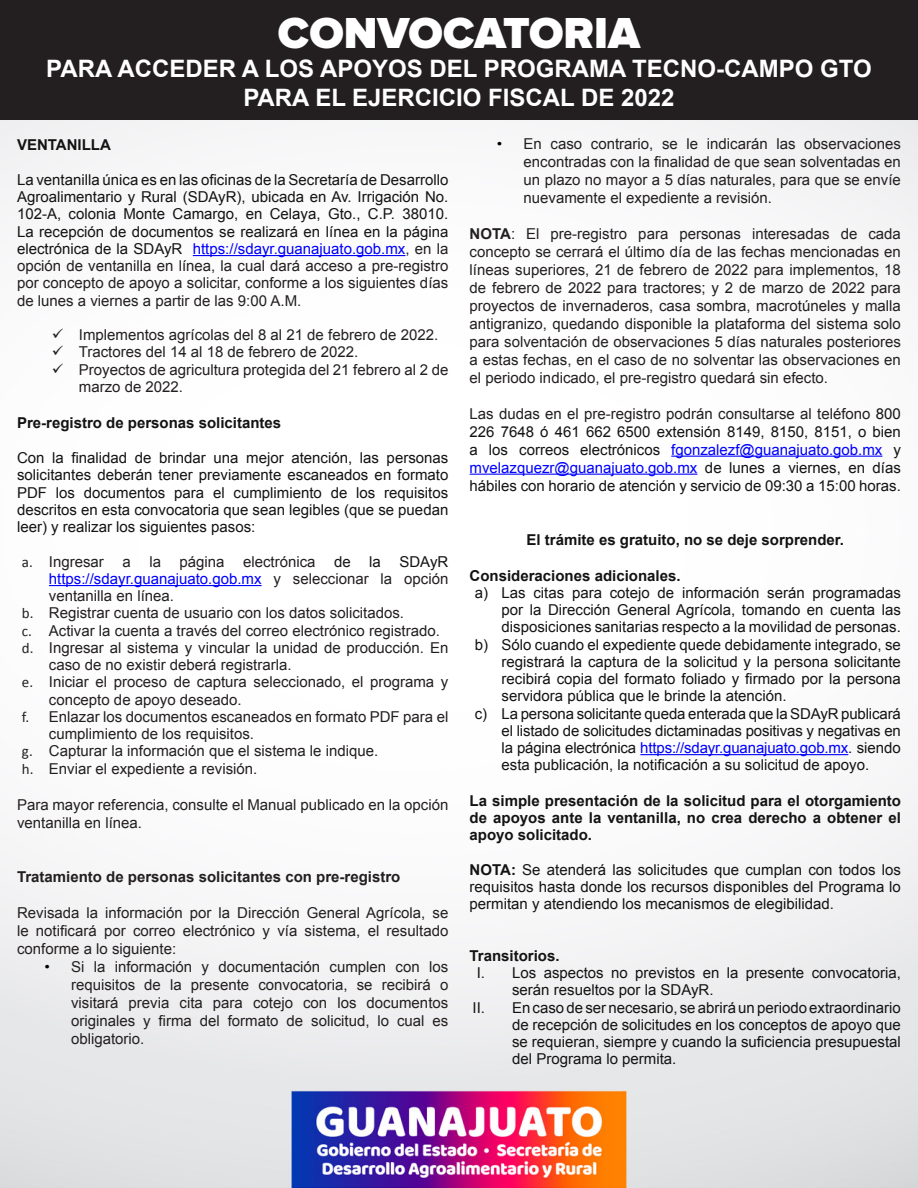
<style>
.page{position:relative;width:918px;height:1188px;background:#fff}
.page>*{position:absolute;margin:0;border:0;box-sizing:border-box;transform-origin:0 0}
.t1{font:900 45px "Proxima Nova";color:#fff}
.t2{font:700 24px/28.8px "Arial";color:#fff;text-align:center}
.t3{font:15px/17.2px "Arial";color:#131313;text-align:justify}
.t4{font:15px/18px "Arial";color:#231f20;text-align:justify}
.t5{font:700 15px/17.2px "Arial";color:#131313;text-align:justify}
.t6{font:15px "Arial";color:#00f}
.t7{font:700 15px "Arial";color:#231f20}
.s1{color:#00f}
.s2{color:#231f20}
.s3{font-family:"Calibri"}
.s4{color:#131313}
.s5{font-family:"Intro";color:#000}
.s6{font-weight:700}
</style>
<div class="page">
<img style="left:0;top:119px;width:918px;height:1069px">
<div style="left:0;top:0;width:918px;height:119px;background:#231f20"></div>
<hr style="left:193px;top:255px;width:212px;height:1px;background:#00f">
<hr style="left:49px;top:585px;width:213px;height:1px;background:#00f">
<hr style="left:671px;top:456px;width:211px;height:1px;background:#00f">
<hr style="left:470px;top:474px;width:227px;height:1px;background:#00f">
<hr style="left:640px;top:754px;width:208px;height:1px;background:#00f">
<svg style="left:64px;top:340px;width:15px;height:1px"></svg>
<svg style="left:64px;top:357px;width:15px;height:1px"></svg>
<svg style="left:64px;top:375px;width:15px;height:1px"></svg>
<h1 class="t1" style="left:278px;top:12px;width:364px">CONVOCATORIA</h1>
<h2 class="t2" style="left:46px;top:55px;width:827px">PARA ACCEDER A LOS APOYOS DEL PROGRAMA TECNO-CAMPO GTO<br>PARA EL EJERCICIO FISCAL DE 2022</h2>
<p class="t5" style="left:17px;top:136px;width:95px">VENTANILLA</p>
<p class="t3" style="left:17px;top:171px;width:433px">La ventanilla única es en las oficinas de la Secretaría de Desarrollo Agroalimentario y Rural (SDAyR), ubicada en Av. Irrigación No.<br>102-A, colonia Monte Camargo, en Celaya, Gto., C.P. 38010.<br>La recepción de documentos se realizará en línea en la página electrónica de la SDAyR <span class="s1">https://sdayr.guanajuato.gob.mx</span><span class="s2">, en la opción de ventanilla en línea, la cual dará acceso a pre-registro por concepto de apoyo a solicitar, conforme a los siguientes días de lunes a viernes a partir de las 9:00 A.M.</span></p>
<p class="t4" style="left:52px;top:326px;width:388px">✓ Implementos agrícolas del 8 al 21 de febrero de 2022.</p>
<p class="t4" style="left:52px;top:343px;width:308px">✓ Tractores del 14 al 18 de febrero de 2022.</p>
<p class="t4" style="left:79px;top:361px;width:371px;line-height:17.2px;text-indent:-27px">✓ Proyectos de agricultura protegida del 21 febrero al 2 de marzo de 2022.</p>
<p class="t5" style="left:17px;top:415px;width:266px">Pre-registro de personas solicitantes</p>
<p class="t3" style="left:17px;top:450px;width:433px">Con la finalidad de brindar una mejor atención, las personas solicitantes deberán tener previamente escaneados en formato PDF los documentos para el cumplimiento de los requisitos descritos en esta convocatoria que sean legibles (que se puedan leer) y realizar los siguientes pasos:</p>
<p class="t4" style="left:22px;top:553px;width:428px"><span class="s3">a.</span> Ingresar a la página electrónica <span class="s4">de la SDAyR</span></p>
<p class="t6" style="left:49px;top:569px;width:401px">https://sdayr.guanajuato.gob.mx <span class="s2">y seleccionar la opción</span></p>
<p class="t4" style="left:49px;top:587px;width:127px">ventanilla en línea.</p>
<p class="t4" style="left:22px;top:604px;width:384px"><span class="s3">b.</span> Registrar cuenta de usuario con los datos solicitados.</p>
<p class="t4" style="left:22px;top:622px;width:419px"><span class="s3">c.</span> Activar la cuenta a través del correo electrónico registrado.</p>
<p class="t4" style="left:22px;top:639px;width:428px"><span class="s3">d.</span> Ingresar al sistema y vincular la unidad de producción. En</p>
<p class="t4" style="left:49px;top:656px;width:244px">caso de no existir deberá registrarla.</p>
<p class="t4" style="left:22px;top:673px;width:428px"><span class="s3">e.</span> Iniciar el proceso de captura seleccionado, el programa y</p>
<p class="t4" style="left:49px;top:691px;width:194px">concepto de apoyo deseado.</p>
<p class="t4" style="left:22px;top:708px;width:428px"><span class="s3">f.</span> Enlazar los documentos escaneados en formato PDF para el</p>
<p class="t4" style="left:49px;top:725px;width:207px">cumplimiento de los requisitos.</p>
<p class="t4" style="left:22px;top:742px;width:358px"><span class="s3">g.</span> Capturar la información que el sistema le indique.</p>
<p class="t4" style="left:22px;top:760px;width:237px"><span class="s3">h.</span> Enviar el expediente a revisión.</p>
<p class="t4" style="left:17px;top:796px;width:433px">Para mayor referencia, consulte el Manual publicado en la opción ventanilla en línea.</p>
<p class="t4" style="left:524px;top:134px;width:379px;text-indent:-27px"><span class="s5">•</span> En caso contrario, se le indicarán las observaciones encontradas con la finalidad de que sean solventadas en un plazo no mayor a 5 días naturales, para que se envíe nuevamente el expediente a revisión.</p>
<p class="t4" style="left:470px;top:224px;width:433px"><span class="s6">NOTA</span>: El pre-registro para personas interesadas de cada concepto se cerrará el último día de las fechas mencionadas en líneas superiores, 21 de febrero de 2022 para implementos, 18 de febrero de 2022 para tractores; y 2 de marzo de 2022 para proyectos de invernaderos, casa sombra, macrotúneles y malla antigranizo, quedando disponible la plataforma del sistema solo para solventación de observaciones 5 días naturales posteriores a estas fechas, en el caso de no solventar las observaciones en el periodo indicado, el pre-registro quedará sin efecto.</p>
<p class="t3" style="left:470px;top:404px;width:433px;line-height:18px"><span class="s2">Las dudas en el pre-registro podrán consultarse al teléfono</span> 800<br>226 7648 ó 461 662 6500 extensión 8149, 8150, 8151, o bien a los correos electrónicos <span class="s1">fgonzalezf@guanajuato.gob.mx</span> y <span class="s1">mvelazquezr@guanajuato.gob.mx</span> de lunes a viernes, en días hábiles con horario de atención y servicio de 09:30 a 15:00 horas.</p>
<p class="t5" style="left:527px;top:531px;width:319px">El trámite es gratuito, no se deje sorprender.</p>
<p class="t5" style="left:470px;top:567px;width:212px">Consideraciones adicionales.</p>
<p class="t3" style="left:475px;top:584px;width:428px">a) Las citas para cotejo de información serán programadas</p>
<p class="t3" style="left:502px;top:601px;width:401px">por la Dirección General Agrícola, tomando en cuenta las</p>
<p class="t3" style="left:502px;top:619px;width:401px">disposiciones sanitarias respecto a la movilidad de personas.</p>
<p class="t3" style="left:475px;top:636px;width:428px">b) Sólo cuando el expediente quede debidamente integrado, se</p>
<p class="t3" style="left:502px;top:653px;width:401px">registrará la captura de la solicitud y la persona solicitante</p>
<p class="t3" style="left:502px;top:670px;width:401px">recibirá copia del formato foliado y firmado por la persona</p>
<p class="t3" style="left:502px;top:688px;width:287px">servidora pública que le brinde la atención.</p>
<p class="t3" style="left:475px;top:705px;width:428px">c) La persona solicitante queda enterada que la SDAyR publicará</p>
<p class="t3" style="left:502px;top:722px;width:401px">el listado de solicitudes dictaminadas positivas y negativas en</p>
<p class="t6" style="left:502px;top:738px;width:401px"><span class="s4">la página electrónica</span> https://sdayr.guanajuato.gob.mx<span class="s4">. siendo</span></p>
<p class="t3" style="left:502px;top:757px;width:369px">esta publicación, la notificación a su solicitud de apoyo.</p>
<p class="t5" style="left:470px;top:792px;width:433px">La simple presentación de la solicitud para el otorgamiento de apoyos ante la ventanilla, no crea derecho a obtener el apoyo solicitado.</p>
<p class="t3" style="left:470px;top:861px;width:433px"><span class="s6">NOTA:</span> Se atenderá las solicitudes que cumplan con todos los requisitos hasta donde los recursos disponibles del Programa lo permitan y atendiendo los mecanismos de elegibilidad.</p>
<p class="t5" style="left:470px;top:947px;width:92px">Transitorios.</p>
<p class="t3" style="left:477px;top:964px;width:426px">I. Los aspectos no previstos en la presente convocatoria,</p>
<p class="t3" style="left:512px;top:982px;width:203px">serán resueltos por la SDAyR.</p>
<p class="t3" style="left:473px;top:999px;width:430px">II. En caso de ser necesario, se abrirá un periodo extraordinario</p>
<p class="t3" style="left:512px;top:1016px;width:390px">de recepción de solicitudes en los conceptos de apoyo que</p>
<p class="t3" style="left:512px;top:1033px;width:390px">se requieran, siempre y cuando la suficiencia presupuestal</p>
<p class="t3" style="left:512px;top:1051px;width:166px">del Programa lo permita.</p>
<p class="t7" style="left:17px;top:867px;width:385px">Tratamiento de personas solicitantes con pre-registro</p>
<p class="t4" style="left:17px;top:904px;width:433px">Revisada la información por la Dirección General Agrícola, se le notificará por correo electrónico y vía sistema, el resultado conforme a lo siguiente:</p>
<p class="t4" style="left:71px;top:958px;width:379px;text-indent:-27px"><span class="s5">•</span> Si la información y documentación cumplen con los requisitos de la presente convocatoria, se recibirá o visitará previa cita para cotejo con los documentos originales y firma del formato de solicitud, lo cual es obligatorio.</p>
</div>
